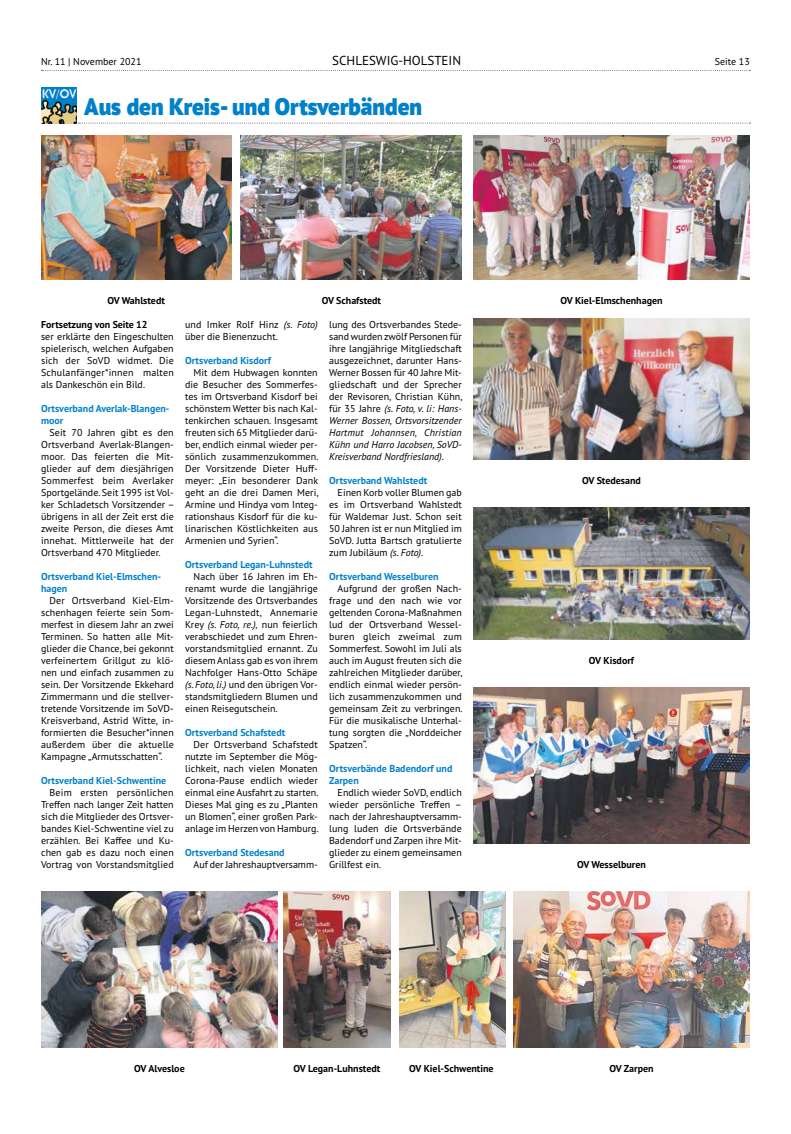
<style>
.page{position:relative;width:791px;height:1134px;background:#fff}
.page>*{position:absolute;margin:0;border:0;box-sizing:border-box;transform-origin:0 0}
.t1{font:900 24px "PT Sans Pro";color:#0081c9}
.t2{font:13px "PT Sans Pro";color:#000}
.t3{font:10px/12px "PT Sans Pro";color:#000;text-align:justify}
.t4{font:700 10px/12px "PT Sans Pro";color:#0081c9}
.t5{font:700 10px "PT Sans Pro";color:#000}
.s1{font-style:italic}
</style>
<div class="page">
<img style="left:41px;top:88px;width:36px;height:36px">
<svg style="left:78px;top:123px;width:672px;height:1px"></svg>
<img style="left:473px;top:136px;width:277px;height:144px">
<img style="left:473px;top:508px;width:277px;height:132px">
<img style="left:41px;top:892px;width:237px;height:155px">
<img style="left:241px;top:136px;width:221px;height:144px">
<img style="left:473px;top:319px;width:277px;height:141px">
<img style="left:41px;top:136px;width:190px;height:144px">
<img style="left:473px;top:688px;width:277px;height:156px">
<img style="left:399px;top:891px;width:106px;height:156px">
<img style="left:284px;top:891px;width:106px;height:156px">
<img style="left:513px;top:891px;width:237px;height:156px">
<svg style="left:42px;top:70px;width:708px;height:1px"></svg>
<p class="t3" style="left:41px;top:55px;width:102px">Nr. 11 | November 2021</p>
<h2 class="t2" style="left:332px;top:52px;width:130px">SCHLESWIG-HOLSTEIN</h2>
<p class="t3" style="left:715px;top:55px;width:36px">Seite 13</p>
<h1 class="t1" style="left:84px;top:91px;width:339px">Aus den Kreis- und Ortsverbänden</h1>
<p class="t5" style="left:107px;top:293px;width:59px">OV Wahlstedt</p>
<p class="t5" style="left:41px;top:317px;width:108px">Fortsetzung von Seite 12</p>
<p class="t3" style="left:41px;top:330px;width:134px">ser erklärte den Eingeschulten spielerisch, welchen Aufgaben sich der SoVD widmet. Die Schulanfänger*innen malten als Dankeschön ein Bild.</p>
<p class="t4" style="left:41px;top:402px;width:130px">Ortsverband Averlak-Blangen&shy;moor</p>
<p class="t3" style="left:41px;top:426px;width:135px;text-indent:8px">Seit 70 Jahren gibt es den Ortsverband Averlak-Blangen&shy;moor. Das feierten die Mit&shy;glieder auf dem diesjährigen Sommerfest beim Averlaker Sportgelände. Seit 1995 ist Vol&shy;ker Schladetsch Vorsitzender – übrigens in all der Zeit erst die zweite Person, die dieses Amt innehat. Mittlerweile hat der Ortsverband 470 Mitglieder.</p>
<p class="t4" style="left:41px;top:570px;width:122px">Ortsverband Kiel-Elmschen&shy;hagen</p>
<p class="t3" style="left:41px;top:594px;width:134px;text-indent:8px">Der Ortsverband Kiel-Elm&shy;schenhagen feierte sein Som&shy;merfest in diesem Jahr an zwei Terminen. So hatten alle Mit&shy;glieder die Chance, bei gekonnt verfeinertem Grillgut zu klö&shy;nen und einfach zusammen zu sein. Der Vorsitzende Ekkehard Zimmermann und die stellver&shy;tretende Vorsitzende im SoVD-Kreisverband, Astrid Witte, in&shy;formierten die Besucher*innen außerdem über die aktuelle Kampagne „Armutsschatten“.</p>
<p class="t4" style="left:41px;top:774px;width:127px">Ortsverband Kiel-Schwentine</p>
<p class="t3" style="left:41px;top:786px;width:134px;text-indent:8px">Beim ersten persönlichen Treffen nach langer Zeit hatten sich die Mitglieder des Ortsver&shy;bandes Kiel-Schwentine viel zu erzählen. Bei Kaffee und Ku&shy;chen gab es dazu noch einen Vortrag von Vorstandsmitglied</p>
<p class="t5" style="left:322px;top:293px;width:61px">OV Schafstedt</p>
<p class="t3" style="left:185px;top:318px;width:134px">und Imker Rolf Hinz <span class="s1">(s. Foto) </span>über die Bienenzucht.</p>
<p class="t4" style="left:185px;top:354px;width:87px">Ortsverband Kisdorf</p>
<p class="t3" style="left:185px;top:366px;width:135px;text-indent:8px">Mit dem Hubwagen konnten die Besucher des Sommerfes&shy;tes im Ortsverband Kisdorf bei schönstem Wetter bis nach Kal&shy;tenkirchen schauen. Insgesamt freuten sich 65 Mitglieder darü&shy;ber, endlich einmal wieder per&shy;sönlich zusammenzukommen.<br>Der Vorsitzende Dieter Huff&shy;meyer: „Ein besonderer Dank geht an die drei Damen Meri, Armine und Hindya vom Integ&shy;rationshaus Kisdorf für die ku&shy;linarischen Köstlichkeiten aus Armenien und Syrien“.</p>
<p class="t4" style="left:185px;top:558px;width:129px">Ortsverband Legan-Luhnstedt</p>
<p class="t3" style="left:185px;top:570px;width:134px;text-indent:8px">Nach über 16 Jahren im Eh&shy;renamt wurde die langjährige Vorsitzende des Ortsverbandes Legan-Luhnstedt, Annemarie Krey <span class="s1">(s. Foto, re.),</span> nun feierlich verabschiedet und zum Ehren&shy;vorstandsmitglied ernannt. Zu diesem Anlass gab es von ihrem Nachfolger Hans-Otto Schäpe <span class="s1">(s. Foto, li.)</span> und den übrigen Vor&shy;standsmitgliedern Blumen und einen Reisegutschein.</p>
<p class="t4" style="left:185px;top:726px;width:102px">Ortsverband Schafstedt</p>
<p class="t3" style="left:185px;top:738px;width:135px;text-indent:8px">Der Ortsverband Schafstedt nutzte im September die Mög&shy;lichkeit, nach vielen Monaten Corona-Pause endlich wieder einmal eine Ausfahrt zu starten.<br>Dieses Mal ging es zu „Planten un Blomen“, einer großen Park&shy;anlage im Herzen von Hamburg.</p>
<p class="t4" style="left:185px;top:846px;width:101px">Ortsverband Stedesand</p>
<p class="t3" style="left:194px;top:858px;width:126px">Auf der Jahreshauptversamm-</p>
<p class="t3" style="left:329px;top:318px;width:135px">lung des Ortsverbandes Stede&shy;sand wurden zwölf Personen für ihre langjährige Mitgliedschaft ausgezeichnet, darunter Hans-Werner Bossen für 40 Jahre Mit&shy;gliedschaft und der Sprecher der Revisoren, Christian Kühn, für 35 Jahre <span class="s1">(s. Foto, v. li: Hans-Werner Bossen, Ortsvorsitzender Hartmut Johannsen, Christian Kühn und Harro Jacobsen, SoVD-Kreisverband Nordfriesland)</span>.</p>
<p class="t4" style="left:329px;top:474px;width:100px">Ortsverband Wahlstedt</p>
<p class="t3" style="left:329px;top:486px;width:134px;text-indent:8px">Einen Korb voller Blumen gab es im Ortsverband Wahlstedt für Waldemar Just. Schon seit 50 Jahren ist er nun Mitglied im SoVD. Jutta Bartsch gratulierte zum Jubiläum <span class="s1">(s. Foto)</span>.</p>
<p class="t4" style="left:329px;top:570px;width:111px">Ortsverband Wesselburen</p>
<p class="t3" style="left:329px;top:582px;width:135px;text-indent:8px">Aufgrund der großen Nach&shy;frage und den nach wie vor geltenden Corona-Maßnahmen lud der Ortsverband Wessel&shy;buren gleich zweimal zum Sommerfest. Sowohl im Juli als auch im August freuten sich die zahlreichen Mitglieder darüber, endlich einmal wieder persön&shy;lich zusammenzukommen und gemeinsam Zeit zu verbringen.<br>Für die musikalische Unterhal&shy;tung sorgten die „Norddeicher Spatzen“.</p>
<p class="t4" style="left:329px;top:762px;width:125px">Ortsverbände Badendorf und<br>Zarpen</p>
<p class="t3" style="left:329px;top:786px;width:134px;text-indent:8px">Endlich wieder SoVD, endlich wieder persönliche Treffen – nach der Jahreshauptversamm&shy;lung luden die Ortsverbände Badendorf und Zarpen ihre Mit&shy;glieder zu einem gemeinsamen Grillfest ein.</p>
<p class="t5" style="left:560px;top:293px;width:104px">OV Kiel-Elmschenhagen</p>
<p class="t5" style="left:582px;top:473px;width:60px">OV Stedesand</p>
<p class="t5" style="left:589px;top:653px;width:47px">OV Kisdorf</p>
<p class="t5" style="left:577px;top:857px;width:70px">OV Wesselburen</p>
<p class="t5" style="left:134px;top:1061px;width:52px">OV Alvesloe</p>
<p class="t5" style="left:293px;top:1061px;width:88px">OV Legan-Luhnstedt</p>
<p class="t5" style="left:409px;top:1061px;width:86px">OV Kiel-Schwentine</p>
<p class="t5" style="left:609px;top:1061px;width:46px">OV Zarpen</p>
</div>
